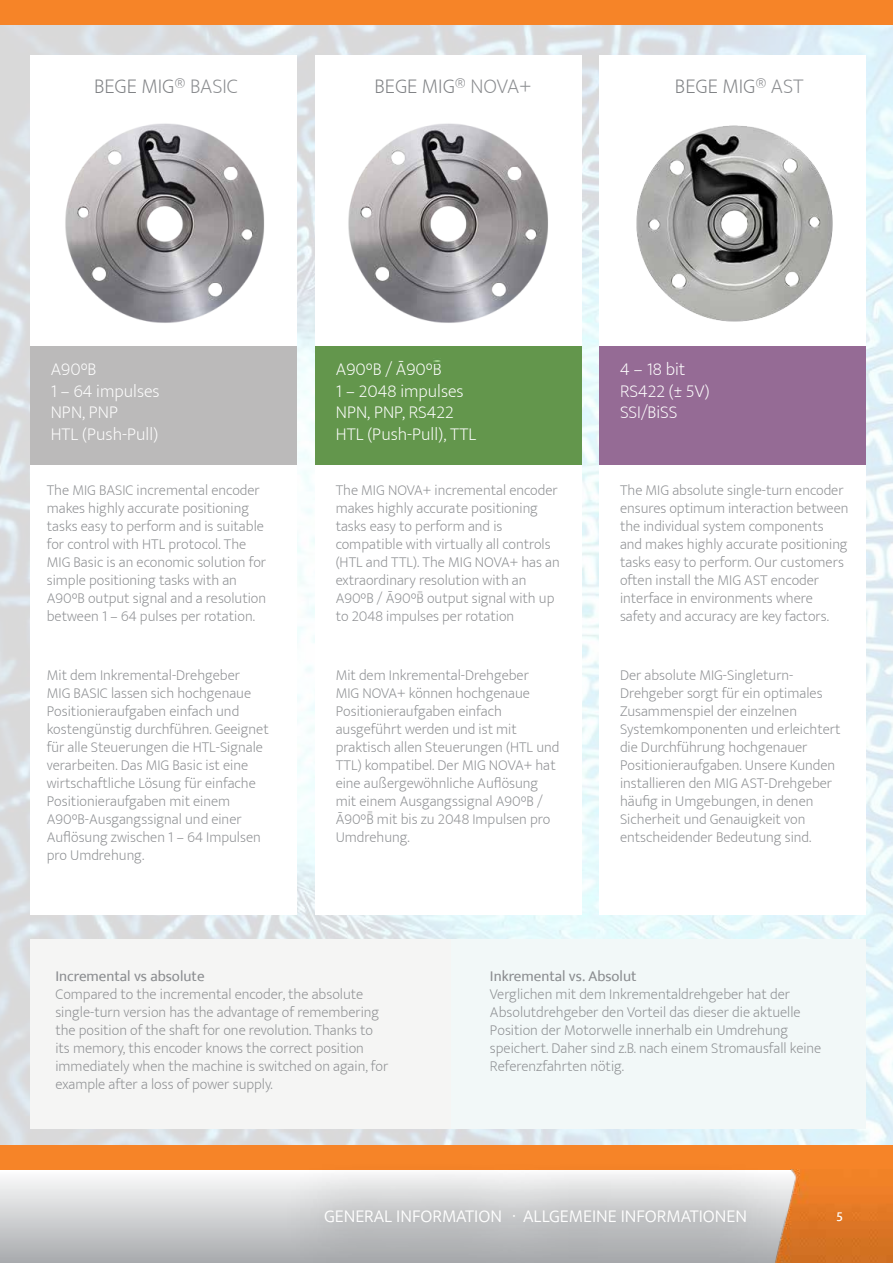
<style>
.page{position:relative;width:893px;height:1263px;background:#fff}
.page>*{position:absolute;margin:0;border:0;box-sizing:border-box;transform-origin:0 0}
.t1{font:200 21px "Ek Mukta";color:#808285}
.t2{font:200 18px/21.6px "Ek Mukta";color:#fff}
.t3{font:300 18px "Ek Mukta";color:#fff}
.t4{font:200 15px/18px "Ek Mukta";color:#8b8d90}
.t5{font:15px "Ek Mukta";color:#8b8d90}
.t6{font:500 13.5px "Ek Mukta";color:#fff}
.s1{color:#8b8d90}
</style>
<div class="page">
<img style="left:0;top:24px;width:893px;height:1121px">
<div style="left:0;top:1170px;width:893px;height:93px;background:linear-gradient(to bottom,#fcfcfd,#a8aaad)"></div>
<div style="left:0;top:1145px;width:893px;height:25px;background:#f68428"></div>
<img style="left:795px;top:1169px;width:98px;height:94px">
<div style="left:277px;top:1157px;width:518px;height:106px;background:#000;opacity:.38"></div>
<div style="left:0;top:0;width:893px;height:24px;background:#f68428"></div>
<div style="left:30px;top:56px;width:267px;height:859px;background:#fff"></div>
<div style="left:315px;top:56px;width:267px;height:859px;background:#fff"></div>
<div style="left:600px;top:56px;width:266px;height:859px;background:#fff"></div>
<img style="left:65px;top:123px;width:199px;height:200px">
<img style="left:348px;top:123px;width:200px;height:200px">
<img style="left:636px;top:125px;width:197px;height:197px">
<div style="left:30px;top:346px;width:267px;height:118px;background:#bbbaba"></div>
<div style="left:315px;top:346px;width:267px;height:118px;background:#63964c"></div>
<div style="left:600px;top:346px;width:266px;height:118px;background:#956b95"></div>
<div style="left:30px;top:940px;width:425px;height:189px;background:#f5f5f4"></div>
<div style="left:452px;top:940px;width:414px;height:189px;background:#f2f8f8"></div>
<svg style="left:433px;top:360px;width:7px;height:2px"></svg>
<h1 class="t1" style="left:94px;top:70px;width:146px">BEGE MIG<span class="s1">® BASIC</span></h1>
<h1 class="t1" style="left:374px;top:70px;width:158px">BEGE MIG<span class="s1">® NOVA+</span></h1>
<h1 class="t1" style="left:675px;top:70px;width:130px">BEGE MIG<span class="s1">® AST</span></h1>
<p class="t2" style="left:51px;top:358px;width:110px">A90°B<br>1 – 64 impulses<br>NPN, PNP<br>HTL (Push-Pull)</p>
<p class="t2" style="left:336px;top:358px;width:142px">A90°B / Ā90°B<br>1 – 2048 impulses<br>NPN, PNP, RS422<br>HTL (Push-Pull), TTL</p>
<p class="t2" style="left:620px;top:358px;width:91px">4 – 18 bit<br>RS422 (± 5V)<br>SSI/BiSS</p>
<p class="t4" style="left:47px;top:482px;width:221px">The MIG BASIC incremental encoder makes highly accurate positioning tasks easy to perform and is suitable for control with HTL protocol. The MIG Basic is an economic solution for simple positioning tasks with an A90°B output signal and a resolution between 1 – 64 pulses per rotation.</p>
<p class="t4" style="left:336px;top:482px;width:226px">The MIG NOVA+ incremental encoder makes highly accurate positioning tasks easy to perform and is compatible with virtually all controls (HTL and TTL). The MIG NOVA+ has an extraordinary resolution with an A90°B / Ā90°B output signal with up to 2048 impulses per rotation</p>
<p class="t4" style="left:620px;top:482px;width:230px">The MIG absolute single-turn encoder ensures optimum interaction between the individual system components and makes highly accurate positioning tasks easy to perform. Our customers often install the MIG AST encoder interface in environments where safety and accuracy are key factors.</p>
<p class="t4" style="left:47px;top:666px;width:223px">Mit dem Inkremental-Drehgeber<br>MIG BASIC lassen sich hochgenaue Positionieraufgaben einfach und kostengünstig durchführen. Geeignet für alle Steuerungen die HTL-Signale verarbeiten. Das MIG Basic ist eine wirtschaftliche Lösung für einfache Positionieraufgaben mit einem A90°B-Ausgangssignal und einer Auflösung zwischen 1 – 64 Impulsen pro Umdrehung.</p>
<p class="t4" style="left:336px;top:666px;width:225px">Mit dem Inkremental-Drehgeber<br>MIG NOVA+ können hochgenaue<br>Positionieraufgaben einfach ausgeführt werden und ist mit praktisch allen Steuerungen (HTL und<br>TTL) kompatibel. Der MIG NOVA+ hat eine außergewöhnliche Auflösung mit einem Ausgangssignal A90°B /<br>Ā90°B mit bis zu 2048 Impulsen pro<br>Umdrehung.</p>
<p class="t4" style="left:620px;top:666px;width:222px">Der absolute MIG-Singleturn-Drehgeber sorgt für ein optimales Zusammenspiel der einzelnen Systemkomponenten und erleichtert die Durchführung hochgenauer Positionieraufgaben. Unsere Kunden installieren den MIG AST-Drehgeber häufig in Umgebungen, in denen Sicherheit und Genauigkeit von entscheidender Bedeutung sind.</p>
<p class="t5" style="left:55px;top:966px;width:151px">Incremental vs absolute</p>
<p class="t4" style="left:55px;top:985px;width:334px">Compared to the incremental encoder, the absolute single-turn version has the advantage of remembering the position of the shaft for one revolution. Thanks to its memory, this encoder knows the correct position immediately when the machine is switched on again, for example after a loss of power supply.</p>
<p class="t5" style="left:490px;top:966px;width:148px">Inkremental vs. Absolut</p>
<p class="t4" style="left:490px;top:985px;width:333px">Verglichen mit dem Inkrementaldrehgeber hat der Absolutdrehgeber den Vorteil das dieser die aktuelle Position der Motorwelle innerhalb ein Umdrehung speichert. Daher sind z.B. nach einem Stromausfall keine Referenzfahrten nötig.</p>
<p class="t3" style="left:324px;top:1205px;width:424px">GENERAL INFORMATION · ALLGEMEINE INFORMATIONEN</p>
<p class="t6" style="left:836px;top:1208px;width:9px">5</p>
</div>
